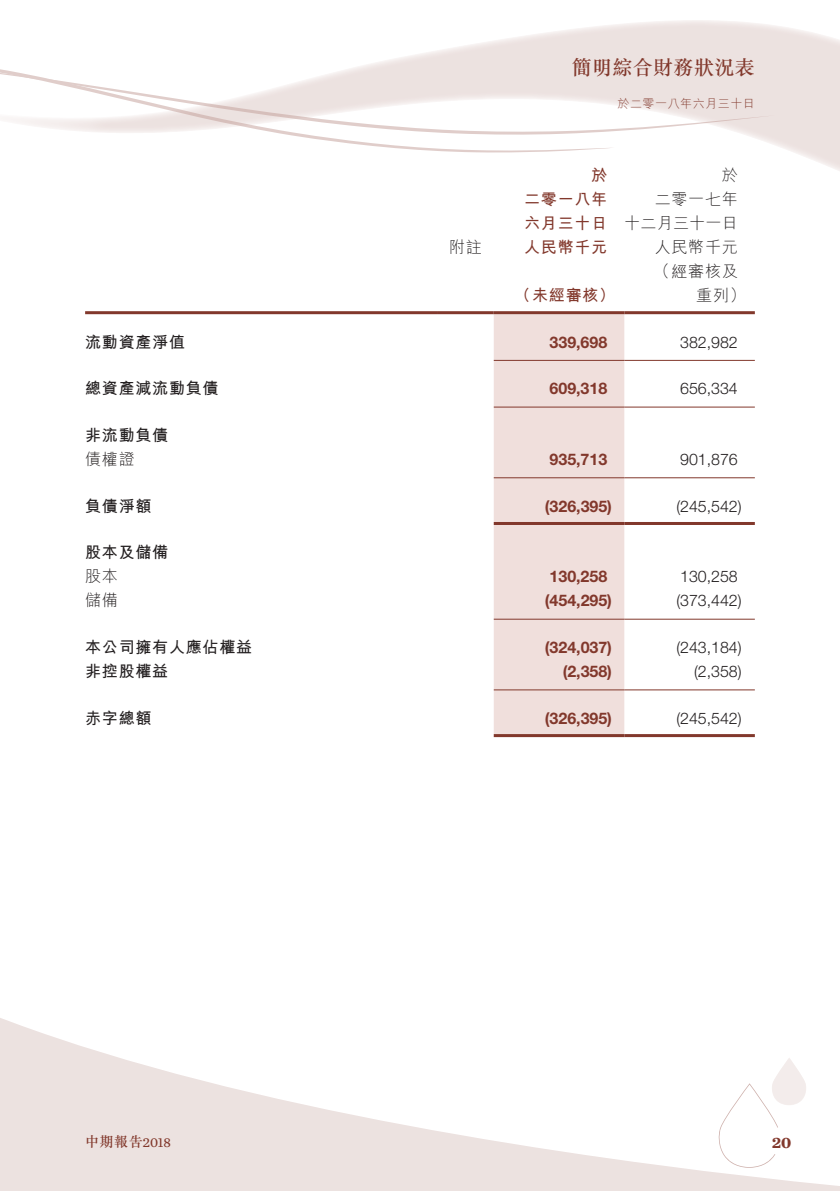
<style>
.page{position:relative;width:840px;height:1191px;background:#fff}
.page>*{position:absolute;margin:0;border:0;box-sizing:border-box;transform-origin:0 0}
.t1{font:500 20px "M Sung HK";letter-spacing:.02em;color:#82382c}
.Body_Text{font:300 16px "Helvetica Neue LT Std";color:#231f20}
.Body_Text-2{font:700 16px "Helvetica Neue LT Std";color:#82382c}
.Body_Text-3{font:700 16px "M Hei HK";letter-spacing:.05em;color:#231f20}
.Body_Text-4{font:700 16px/24px "M Hei HK";letter-spacing:.05em;color:#82382c;text-align:justify}
.Body_Text-5{font:300 16px/24px "M Hei HK";letter-spacing:.05em;color:#231f20}
.Body_Text-6{font:300 16px/24px "M Hei HK";letter-spacing:.015em;color:#231f20;text-align:right}
.t2{font:700 16px "Chronicle Text G2";color:#82382c}
.t3{font:500 14px "M Sung HK";color:#82382c}
.t4{font:300 12px "M Hei HK";letter-spacing:.045em;color:#82382c}
.s1{font-family:"Chronicle Text G2";font-weight:400}
</style>
<div class="page">
<svg style="left:387px;top:20px;width:452px;height:151px;fill:#f0e8e7"></svg>
<svg style="left:614px;top:67px;width:161px;height:68px;fill:#ece2e0"></svg>
<svg style="left:0;top:61px;width:614px;height:91px"></svg>
<svg style="left:0;top:1018px;width:839px;height:173px"></svg>
<svg style="left:718px;top:1057px;width:88px;height:110px"></svg>
<div style="left:493px;top:314px;width:131px;height:420px;background:#f0dfdc"></div>
<hr style="left:85px;top:311px;width:352px;height:3px;background:#82382c">
<hr style="left:437px;top:311px;width:56px;height:3px;background:#82382c">
<hr style="left:493px;top:311px;width:131px;height:3px;background:#82382c">
<hr style="left:624px;top:311px;width:130px;height:3px;background:#82382c">
<hr style="left:493px;top:360px;width:131px;height:1px;background:#82382c">
<hr style="left:624px;top:360px;width:130px;height:1px;background:#82382c">
<hr style="left:493px;top:406px;width:131px;height:1px;background:#82382c">
<hr style="left:624px;top:406px;width:130px;height:1px;background:#82382c">
<hr style="left:493px;top:477px;width:131px;height:1px;background:#82382c">
<hr style="left:624px;top:477px;width:130px;height:1px;background:#82382c">
<hr style="left:493px;top:522px;width:131px;height:3px;background:#82382c">
<hr style="left:624px;top:522px;width:130px;height:3px;background:#82382c">
<hr style="left:493px;top:618px;width:131px;height:1px;background:#82382c">
<hr style="left:624px;top:618px;width:130px;height:1px;background:#82382c">
<hr style="left:493px;top:689px;width:131px;height:1px;background:#82382c">
<hr style="left:624px;top:689px;width:130px;height:1px;background:#82382c">
<hr style="left:493px;top:734px;width:131px;height:3px;background:#82382c">
<hr style="left:624px;top:734px;width:130px;height:3px;background:#82382c">
<p class="t1" style="left:571px;top:54px;width:184px">簡明綜合財務狀況表</p>
<p class="t4" style="left:617px;top:98px;width:139px">於二零一八年六月三十日</p>
<p class="Body_Text-5" style="left:448px;top:235px;width:34px">附註</p>
<p class="Body_Text-4" style="left:524px;top:161px;width:85px;text-indent:67px">於二零一八年六月三十日</p>
<p class="Body_Text-6" style="left:624px;top:163px;width:115px">於<br>二零一七年<br>十二月三十一日</p>
<p class="Body_Text-5" style="left:654px;top:235px;width:85px">人民幣千元</p>
<p class="Body_Text-4" style="left:524px;top:233px;width:85px">人民幣千元</p>
<p class="Body_Text-3" style="left:85px;top:330px;width:101px">流動資產淨值</p>
<p class="Body_Text-4" style="left:514px;top:281px;width:102px">（未經審核(</p>
<p class="Body_Text-2" style="left:549px;top:332px;width:59px">339,698</p>
<p class="Body_Text-5" style="left:695px;top:259px;width:51px;text-indent:-42px">（經審核及重列(</p>
<p class="Body_Text" style="left:679px;top:332px;width:59px">382,982</p>
<p class="Body_Text-3" style="left:85px;top:377px;width:135px">總資產減流動負債</p>
<p class="Body_Text-3" style="left:85px;top:423px;width:85px">非流動負債</p>
<p class="Body_Text-2" style="left:549px;top:378px;width:59px">609,318</p>
<p class="Body_Text" style="left:679px;top:379px;width:59px">656,334</p>
<p class="Body_Text-5" style="left:85px;top:447px;width:51px">債權證</p>
<p class="Body_Text-2" style="left:549px;top:449px;width:59px">935,713</p>
<p class="Body_Text" style="left:679px;top:449px;width:59px">901,876</p>
<p class="Body_Text-3" style="left:85px;top:494px;width:68px">負債淨額</p>
<p class="Body_Text-3" style="left:85px;top:541px;width:85px">股本及儲備</p>
<p class="Body_Text-2" style="left:544px;top:496px;width:69px">)326,395(</p>
<p class="Body_Text" style="left:676px;top:496px;width:67px">)245,542(</p>
<p class="Body_Text-5" style="left:85px;top:564px;width:34px">股本</p>
<p class="Body_Text-2" style="left:549px;top:566px;width:59px">130,258</p>
<p class="Body_Text" style="left:679px;top:567px;width:59px">130,258</p>
<p class="Body_Text-5" style="left:85px;top:588px;width:34px">儲備</p>
<p class="Body_Text-2" style="left:544px;top:590px;width:69px">)454,295(</p>
<p class="Body_Text" style="left:676px;top:591px;width:67px">)373,442(</p>
<p class="Body_Text-3" style="left:85px;top:635px;width:168px">本公司擁有人應佔權益</p>
<p class="Body_Text-2" style="left:544px;top:637px;width:69px">)324,037(</p>
<p class="Body_Text" style="left:676px;top:637px;width:67px">)243,184(</p>
<p class="Body_Text-3" style="left:85px;top:659px;width:85px">非控股權益</p>
<p class="Body_Text-2" style="left:562px;top:661px;width:51px">)2,358(</p>
<p class="Body_Text" style="left:693px;top:661px;width:49px">)2,358(</p>
<p class="Body_Text-3" style="left:85px;top:706px;width:68px">赤字總額</p>
<p class="Body_Text-2" style="left:544px;top:708px;width:69px">)326,395(</p>
<p class="Body_Text" style="left:676px;top:708px;width:67px">)245,542(</p>
<p class="t3" style="left:85px;top:1131px;width:87px">中期報告<span class="s1">2018</span></p>
<p class="t2" style="left:771px;top:1129px;width:21px">20</p>
</div>
